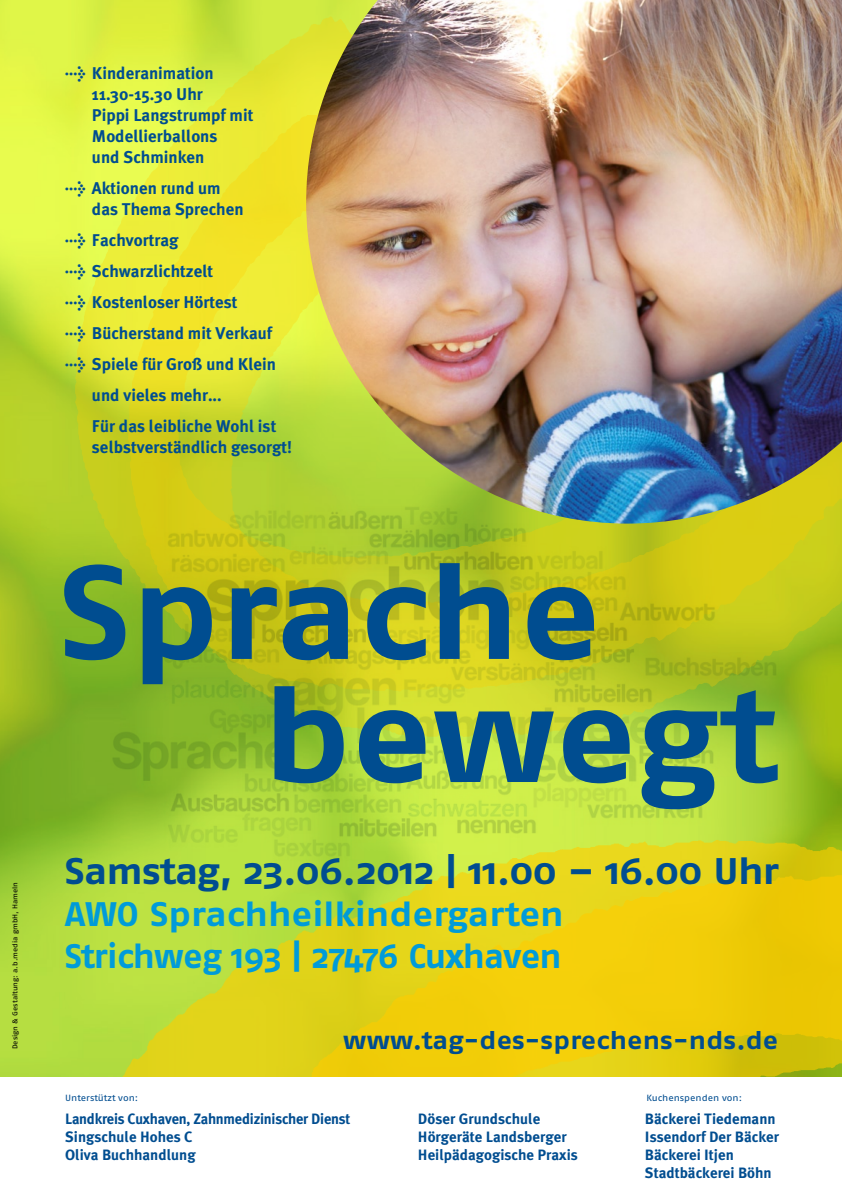
<style>
.page{position:relative;width:842px;height:1191px;background:#fff}
.page>*{position:absolute;margin:0;border:0;box-sizing:border-box;transform-origin:0 0}
.t1{font:700 133px/123px "Fago Ex";letter-spacing:-.005em;color:#004d90}
.t2{font:700 37px "Fago Ex";letter-spacing:-.02em;color:#004d90}
.t3{font:700 34px/42px "Fago Ex";letter-spacing:-.02em;color:#009bd9}
.t4{font:700 25px "Fago Ex";letter-spacing:.005em;color:#004d90}
.t5{font:700 17px/21px "Meta Plus";color:#004d90}
.t6{font:700 15px/18px "Meta Plus";color:#004d90}
.t7{font:9px "Fago Ex";letter-spacing:-.005em;color:#004d90}
.t8{font:7px "Fago Ex";color:#000}
</style>
<div class="page">
<img style="left:0;top:0;width:842px;height:821px">
<img style="left:61px;top:0;width:245px;height:709px">
<img style="left:0;top:821px;width:842px;height:256px">
<img style="left:121px;top:115px;width:721px;height:639px">
<img style="left:110px;top:469px;width:671px;height:423px">
<img style="left:306px;top:0;width:536px;height:523px">
<p class="t8" style="left:11px;top:1049px;width:169px;rotate:-90deg">Design &amp; Gestaltung: a.b.media gmbH, Hameln</p>
<p class="t5" style="left:92px;top:63px;width:163px;text-indent:-27px">&gt; Kinderanimation<br>11.30-15.30 Uhr<br>Pippi Langstrumpf mit<br>Modellierballons<br>und Schminken</p>
<p class="t5" style="left:92px;top:178px;width:153px;text-indent:-27px">&gt; Aktionen rund um das Thema Sprechen</p>
<p class="t5" style="left:65px;top:230px;width:115px">&gt; Fachvortrag</p>
<p class="t5" style="left:65px;top:261px;width:150px">&gt; Schwarzlichtzelt</p>
<p class="t5" style="left:65px;top:292px;width:174px">&gt; Kostenloser Hörtest</p>
<p class="t5" style="left:65px;top:323px;width:209px">&gt; Bücherstand mit Verkauf</p>
<p class="t5" style="left:65px;top:354px;width:213px">&gt; Spiele für Groß und Klein</p>
<p class="t5" style="left:92px;top:385px;width:131px">und vieles mehr...</p>
<p class="t5" style="left:92px;top:416px;width:186px">Für das leibliche Wohl ist</p>
<p class="t5" style="left:92px;top:437px;width:202px">selbstverständlich gesorgt!</p>
<h1 class="t1" style="left:262px;top:549px;width:516px;text-indent:-204px">Sprache bewegt</h1>
<h2 class="t2" style="left:65px;top:849px;width:716px">Samstag, 23.06.2012 | 11.00 – 16.00 Uhr</h2>
<h3 class="t3" style="left:65px;top:893px;width:500px">AWO Sprachheilkindergarten<br>Strichweg 193 | 27476 Cuxhaven</h3>
<p class="t7" style="left:65px;top:1092px;width:74px">Unterstützt von:</p>
<h3 class="t4" style="left:343px;top:1025px;width:436px">www.tag-des-sprechens-nds.de</h3>
<p class="t7" style="left:646px;top:1092px;width:97px">Kuchenspenden von:</p>
<p class="t6" style="left:65px;top:1109px;width:287px">Landkreis Cuxhaven, Zahnmedizinischer Dienst<br>Singschule Hohes C<br>Oliva Buchhandlung</p>
<p class="t6" style="left:418px;top:1109px;width:161px">Döser Grundschule<br>Hörgeräte Landsberger<br>Heilpädagogische Praxis</p>
<p class="t6" style="left:645px;top:1109px;width:136px">Bäckerei Tiedemann<br>Issendorf Der Bäcker<br>Bäckerei Itjen<br>Stadtbäckerei Böhn</p>
</div>
